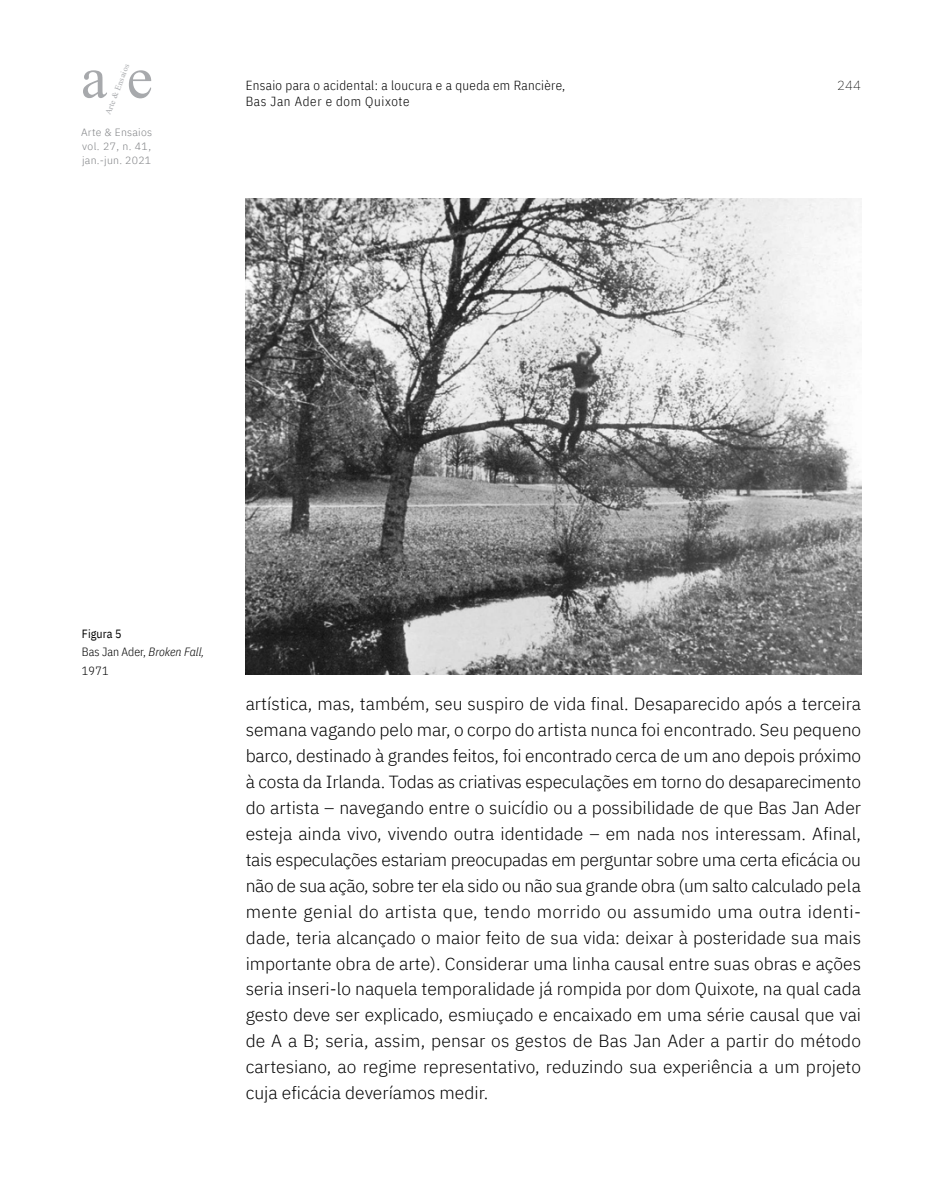
<style>
.page{position:relative;width:943px;height:1191px;background:#fff}
.page>*{position:absolute;margin:0;border:0;box-sizing:border-box;transform-origin:0 0}
.t1{font:59.15px "Times New Roman";color:#a7a9ac}
.t2{font:300 17.5px/25.9px "IBM Plex Sans";color:#000;text-align:justify}
.t3{font:300 13.12px/16.6px "IBM Plex Sans Cond";letter-spacing:.025em;color:#000}
.t4{font:200 13.12px "IBM Plex Sans";color:#000}
.t5{font:300 11.9px/18.4px "IBM Plex Sans Cond";color:#000}
.t6{font:300 10.5px/14px "IBM Plex Sans";letter-spacing:.025em;color:#808285;text-align:justify}
.t7{font:8.4px "Times New Roman";color:#a7a9ac}
.s1{font-weight:400}
.s2{font-style:italic}
</style>
<div class="page">
<img style="left:246px;top:198px;width:615px;height:476px">
<p class="t7" style="left:102px;top:112px;width:55px;rotate:-69deg">Arte &amp; Ensaios</p>
<p class="t6" style="left:81px;top:125px;width:72px">Arte &amp; Ensaios vol. 27, n. 41, jan.-jun. 2021</p>
<h1 class="t1" style="left:81px;top:36px;width:73px">a e</h1>
<p class="t4" style="left:837px;top:75px;width:25px">244</p>
<p class="t3" style="left:246px;top:76px;width:321px">Ensaio para o acidental: a loucura e a queda em Rancière,<br>Bas Jan Ader e dom Quixote</p>
<p class="t5" style="left:82px;top:623px;width:124px"><span class="s1">Figura 5<br></span>Bas Jan Ader, <span class="s2">Broken Fall,<br></span>1971</p>
<p class="t2" style="left:246px;top:690px;width:617px">artística, mas, também, seu suspiro de vida final. Desaparecido após a terceira semana vagando pelo mar, o corpo do artista nunca foi encontrado. Seu pequeno barco, destinado à grandes feitos, foi encontrado cerca de um ano depois próximo à costa da Irlanda. Todas as criativas especulações em torno do desaparecimento do artista – navegando entre o suicídio ou a possibilidade de que Bas Jan Ader esteja ainda vivo, vivendo outra identidade – em nada nos interessam. Afinal, tais especulações estariam preocupadas em perguntar sobre uma certa eficácia ou não de sua ação, sobre ter ela sido ou não sua grande obra (um salto calculado pela mente genial do artista que, tendo morrido ou assumido uma outra identi&shy;dade, teria alcançado o maior feito de sua vida: deixar à posteridade sua mais importante obra de arte). Considerar uma linha causal entre suas obras e ações seria inseri-lo naquela temporalidade já rompida por dom Quixote, na qual cada gesto deve ser explicado, esmiuçado e encaixado em uma série causal que vai de A a B; seria, assim, pensar os gestos de Bas Jan Ader a partir do método cartesiano, ao regime representativo, reduzindo sua experiência a um projeto cuja eficácia deveríamos medir.</p>
</div>
